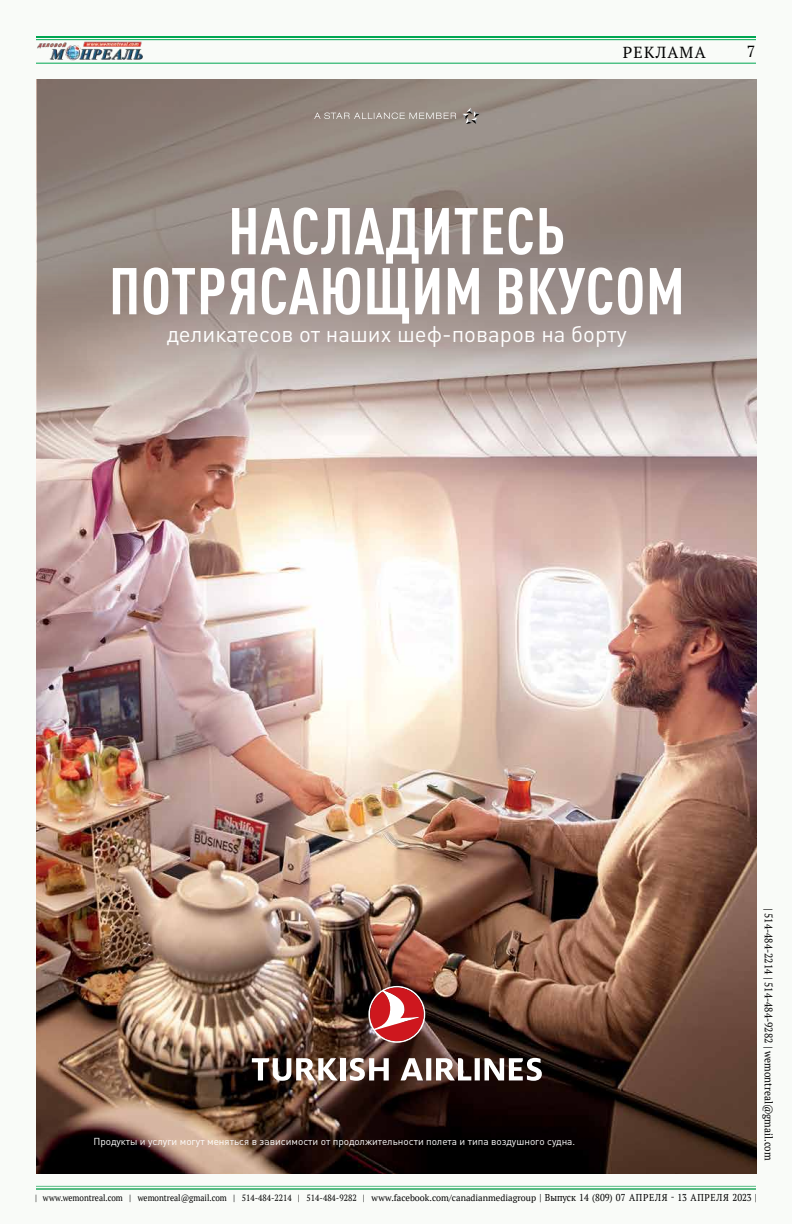
<style>
.page{position:relative;width:792px;height:1224px;background:#f9fbf8}
.page>*{position:absolute;margin:0;border:0;box-sizing:border-box;transform-origin:0 0}
.t1{font:700 condensed 65px/60px "DIN Pro";letter-spacing:.01em;color:#fff;text-align:center}
.t2{font:22.3px "DIN Pro";color:#fff}
.t3{font:16px "PT Serif";letter-spacing:.08em;color:#000}
.t4{font:11px "PT Serif";color:#000}
.t5{font:10px "DIN Pro";color:#fff}
.t6{font:9px "PT Serif";color:#000;scale:.9 1}
.s1{font-size:10px}
</style>
<div class="page">
<img style="left:37px;top:41px;width:106px;height:20px">
<hr style="left:36px;top:63px;width:720px;height:1px;background:#00a651">
<hr style="left:36px;top:1186px;width:720px;height:1px;background:#57bd84">
<hr style="left:36px;top:1188px;width:720px;height:2px;background:#57bd84">
<hr style="left:36px;top:36px;width:720px;height:2px;background:#00a651">
<hr style="left:36px;top:39px;width:720px;height:1px;background:#00a651">
<img style="left:37px;top:436px;width:720px;height:738px">
<svg style="left:37px;top:79px;width:720px;height:357px;background:#a2958e"></svg>
<div style="left:341px;top:1058px;width:5px;height:22px;background:#fff"></div>
<svg style="left:252px;top:1058px;width:86px;height:23px"></svg>
<svg style="left:350px;top:1058px;width:39px;height:23px"></svg>
<div style="left:426px;top:1058px;width:5px;height:22px;background:#fff"></div>
<svg style="left:436px;top:1058px;width:35px;height:22px"></svg>
<svg style="left:401px;top:1058px;width:22px;height:22px"></svg>
<svg style="left:485px;top:1058px;width:57px;height:23px"></svg>
<div style="left:475px;top:1058px;width:5px;height:22px;background:#fff"></div>
<svg style="left:368px;top:986px;width:58px;height:57px"></svg>
<svg style="left:314px;top:113px;width:142px;height:6px"></svg>
<svg style="left:463px;top:108px;width:16px;height:16px"></svg>
<h3 class="t3" style="left:623px;top:42px;width:85px">РЕКЛАМА</h3>
<h3 class="t3" style="left:747px;top:41px;width:10px">7</h3>
<h1 class="t1" style="left:109px;top:196px;width:577px">НАСЛАДИТЕСЬ<br>ПОТРЯСАЮЩИМ ВКУСОМ</h1>
<h2 class="t2" style="left:167px;top:317px;width:462px">деликатесов от наших шеф-поваров на борту</h2>
<p class="t5" style="left:94px;top:1134px;width:483px">Продукты и услуги могут меняться в зависимости от продолжительности полета и типа воздушного судна.</p>
<p class="t4" style="left:776px;top:908px;width:254px;rotate:90deg">| 514-484-2214 | 514-484-9282 | wemontreal@gmail.com</p>
<p class="t6" style="left:35px;top:1192px;width:804px">| www.wemontreal.com | wemontreal@gmail.com | 514-484-2214 | 514-484-9282 | www.facebook.com/canadianmediagroup <span class="s1">| Выпуск 14 (809) 07 АПРЕЛЯ - 13 АПРЕЛЯ 2023 |</span></p>
</div>
